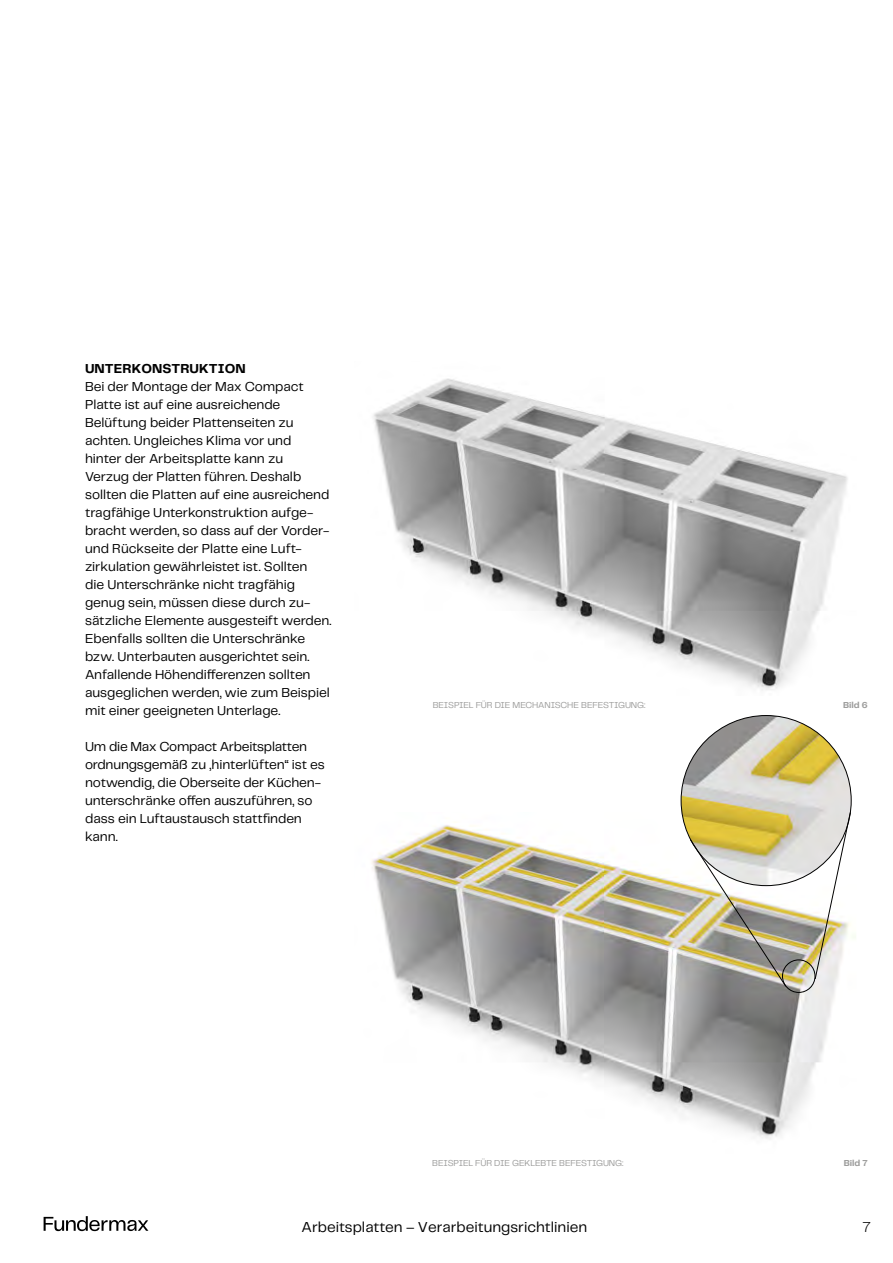
<style>
.page{position:relative;width:893px;height:1263px;background:#fff}
.page>*{position:absolute;margin:0;border:0;box-sizing:border-box;transform-origin:0 0}
.t1{font:15px "Telegraf";color:#000}
.t2{font:300 15px "Telegraf";color:#000}
.t3{font:13.5px/18px "Telegraf";letter-spacing:-.005em;color:#000}
.t4{font:700 13.5px "Telegraf";letter-spacing:.005em;color:#000}
.t5{font:9px "Telegraf";letter-spacing:-.015em;color:#9d9d9c}
.t6{font:700 9px "Telegraf";color:#9d9d9c}
</style>
<div class="page">
<svg style="left:44px;top:1216px;width:104px;height:15px"></svg>
<img style="left:373px;top:378px;width:475px;height:313px">
<img style="left:372px;top:812px;width:484px;height:327px">
<img style="left:681px;top:715px;width:170px;height:171px;border-radius:85px">
<div style="left:782px;top:960px;width:33px;height:32px;border:1px solid #000;border-radius:50%"></div>
<img style="left:690px;top:839px;width:96px;height:148px">
<svg style="left:815px;top:812px;width:36px;height:167px"></svg>
<p class="t4" style="left:85px;top:360px;width:162px">UNTERKONSTRUKTION</p>
<p class="t3" style="left:85px;top:377px;width:248px">Bei der Montage der Max Compact Platte ist auf eine ausreichende Belüftung beider Plattenseiten zu achten. Ungleiches Klima vor und hinter der Arbeitsplatte kann zu<br>Verzug der Platten führen. Deshalb sollten die Platten auf eine ausreichend tragfähige Unterkonstruktion aufge&shy;bracht werden, so dass auf der Vorder&shy;und Rückseite der Platte eine Luft&shy;zirkulation gewährleistet ist. Sollten<br>die Unterschränke nicht tragfähig genug sein, müssen diese durch zu&shy;sätzliche Elemente ausgesteift werden.<br>Ebenfalls sollten die Unterschränke bzw. Unterbauten ausgerichtet sein.<br>Anfallende Höhendifferenzen sollten ausgeglichen werden, wie zum Beispiel mit einer geeigneten Unterlage.</p>
<p class="t3" style="left:85px;top:737px;width:241px">Um die Max Compact Arbeitsplatten ordnungsgemäß zu „hinterlüften“ ist es notwendig, die Oberseite der Küchen&shy;unterschränke offen auszuführen, so dass ein Luftaustausch stattfinden kann.</p>
<p class="t5" style="left:433px;top:699px;width:214px">BEISPIEL FÜR DIE MECHANISCHE BEFESTIGUNG:</p>
<p class="t6" style="left:843px;top:698px;width:26px">Bild 6</p>
<p class="t5" style="left:432px;top:1157px;width:193px">BEISPIEL FÜR DIE GEKLEBTE BEFESTIGUNG:</p>
<p class="t6" style="left:844px;top:1157px;width:26px">Bild 7</p>
<p class="t1" style="left:302px;top:1217px;width:287px">Arbeitsplatten – Verarbeitungsrichtlinien</p>
<p class="t2" style="left:863px;top:1217px;width:9px">7</p>
</div>
